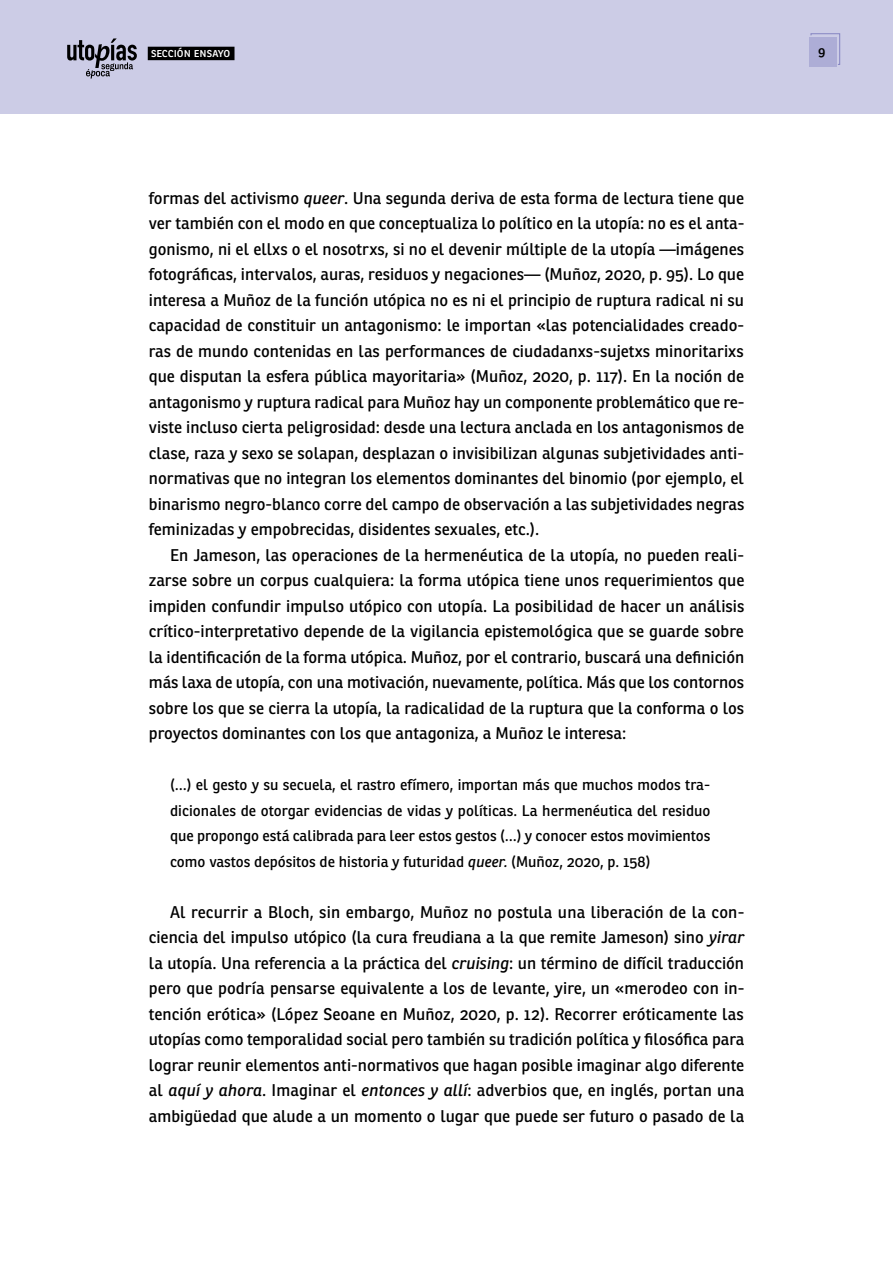
<style>
.page{position:relative;width:893px;height:1263px;background:#fff}
.page>*{position:absolute;margin:0;border:0;box-sizing:border-box;transform-origin:0 0}
.t1{font:16.5px/25.5px "Ronnia";color:#000;text-align:justify}
.t2{font:15px/25.5px "Ronnia";color:#000;text-align:justify}
.t3{font:600 13.2px "Ronnia";color:#000}
.t4{font:12px "Ronnia";color:#fff}
.s1{font-style:italic}
</style>
<div class="page">
<div style="left:0;top:0;width:893px;height:113px;background:#cccce6"></div>
<div style="left:809px;top:38px;width:27px;height:29px;background:#adadd6"></div>
<svg style="left:810px;top:33px;width:30px;height:32px"></svg>
<svg style="left:67px;top:38px;width:70px;height:41px"></svg>
<div style="left:148px;top:47px;width:86px;height:13px;background:#000"></div>
<p class="t4" style="left:151px;top:46px;width:81px">sección ensayo</p>
<p class="t3" style="left:818px;top:44px;width:9px">9</p>
<p class="t1" style="left:149px;top:185px;width:597px">formas del activismo <span class="s1">queer</span>. Una segunda deriva de esta forma de lectura tiene que ver también con el modo en que conceptualiza lo político en la utopía: no es el anta&shy;gonismo, ni el ellxs o el nosotrxs, si no el devenir múltiple de la utopía —imágenes fotográficas, intervalos, auras, residuos y negaciones— (Muñoz, 2020, p. 95). Lo que interesa a Muñoz de la función utópica no es ni el principio de ruptura radical ni su capacidad de constituir un antagonismo: le importan «las potencialidades creado&shy;ras de mundo contenidas en las performances de ciudadanxs-sujetxs minoritarixs que disputan la esfera pública mayoritaria» (Muñoz, 2020, p. 117). En la noción de antagonismo y ruptura radical para Muñoz hay un componente problemático que re&shy;viste incluso cierta peligrosidad: desde una lectura anclada en los antagonismos de clase, raza y sexo se solapan, desplazan o invisibilizan algunas subjetividades anti&shy;normativas que no integran los elementos dominantes del binomio (por ejemplo, el binarismo negro-blanco corre del campo de observación a las subjetividades negras feminizadas y empobrecidas, disidentes sexuales, etc.).</p>
<p class="t1" style="left:149px;top:542px;width:597px;text-indent:21px">En Jameson, las operaciones de la hermenéutica de la utopía, no pueden reali&shy;zarse sobre un corpus cualquiera: la forma utópica tiene unos requerimientos que impiden confundir impulso utópico con utopía. La posibilidad de hacer un análisis crítico-interpretativo depende de la vigilancia epistemológica que se guarde sobre la identificación de la forma utópica. Muñoz, por el contrario, buscará una definición más laxa de utopía, con una motivación, nuevamente, política. Más que los contornos sobre los que se cierra la utopía, la radicalidad de la ruptura que la conforma o los proyectos dominantes con los que antagoniza, a Muñoz le interesa:</p>
<p class="t2" style="left:170px;top:772px;width:542px">(…) el gesto y su secuela, el rastro efímero, importan más que muchos modos tra&shy;dicionales de otorgar evidencias de vidas y políticas. La hermenéutica del residuo que propongo está calibrada para leer estos gestos (…) y conocer estos movimientos como vastos depósitos de historia y futuridad <span class="s1">queer.</span> (Muñoz, 2020, p. 158)</p>
<p class="t1" style="left:149px;top:899px;width:597px;text-indent:21px">Al recurrir a Bloch, sin embargo, Muñoz no postula una liberación de la con&shy;ciencia del impulso utópico (la cura freudiana a la que remite Jameson) sino <span class="s1">yirar </span>la utopía. Una referencia a la práctica del <span class="s1">cruising</span>: un término de difícil traducción pero que podría pensarse equivalente a los de levante, yire, un «merodeo con in&shy;tención erótica» (López Seoane en Muñoz, 2020, p. 12). Recorrer eróticamente las utopías como temporalidad social pero también su tradición política y filosófica para lograr reunir elementos anti-normativos que hagan posible imaginar algo diferente al <span class="s1">aquí y ahora</span>. Imaginar el <span class="s1">entonces y allí</span>: adverbios que, en inglés, portan una ambigüedad que alude a un momento o lugar que puede ser futuro o pasado de la</p>
</div>
